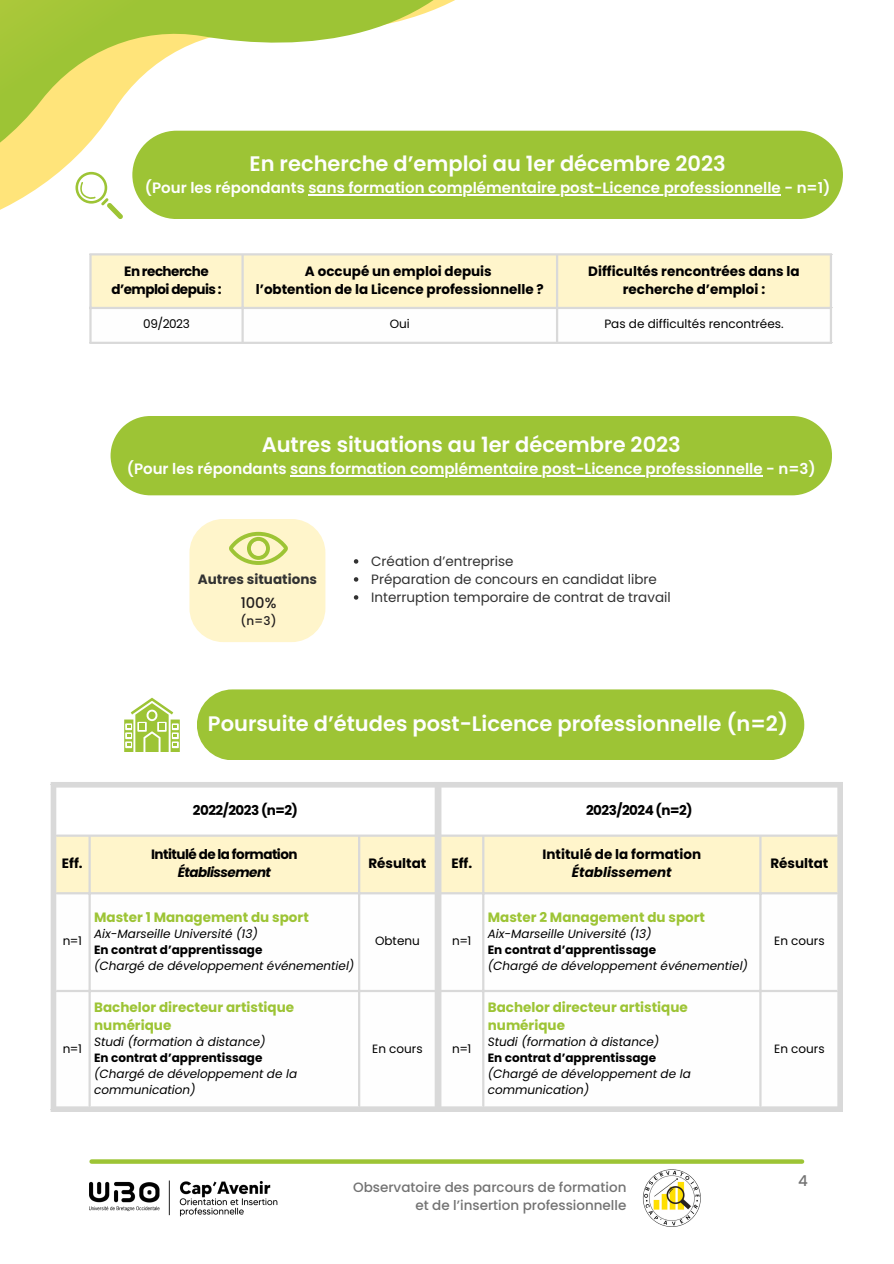
<style>
.page{position:relative;width:894px;height:1264px;background:#fff}
.page>*{position:absolute;margin:0;border:0;box-sizing:border-box;transform-origin:0 0}
.t1{font:600 21px "Poppins";color:#fefefe}
.t2{font:600 15px "Poppins";color:#fefefe}
.t3{font:500 15px "Poppins";color:#737373}
.t4{font:500 14.7px "Poppins";color:#231f1f}
.t5{font:700 13.5px/18px "Poppins";color:#000;text-align:center}
.t6{font:700 13.5px/18px "Poppins";color:#9dc435}
.t7{font:13.5px "Poppins";color:#323232}
.t8{font:700 13.5px/18px "Poppins";letter-spacing:-.04em;color:#000;text-align:center}
.t9{font:500 13.5px/18px "Poppins";color:#737373;text-align:right}
.t10{font:700 13.5px "Poppins";color:#323232}
.t11{font:italic 700 13.5px "Poppins";letter-spacing:-.04em;color:#000}
.t12{font:italic 700 13.5px "Poppins";color:#000}
.t13{font:italic 12px/16px "Poppins";color:#000}
.t14{font:700 12px "Poppins";color:#000}
.t15{font:12px "Poppins";color:#000}
.t16{font:500 12px "Poppins";color:#231f1f}
</style>
<div class="page">
<svg style="left:92px;top:1159px;width:709px;height:4px;background:#a4c844"></svg>
<svg style="left:0;top:0;width:552px;height:219px"></svg>
<img style="left:89px;top:1180px;width:188px;height:36px">
<img style="left:642px;top:1169px;width:59px;height:58px">
<div style="left:132px;top:131px;width:710px;height:88px;background:#9dc435;border-radius:44px"></div>
<hr style="left:308px;top:194px;width:472px;height:2px;background:#fefefe">
<svg style="left:92px;top:255px;width:737px;height:87px"></svg>
<hr style="left:89px;top:255px;width:3px;height:87px;background:#d9d9d9">
<hr style="left:241px;top:255px;width:3px;height:87px;background:#d9d9d9">
<hr style="left:556px;top:255px;width:2px;height:87px;background:#d9d9d9">
<hr style="left:829px;top:255px;width:2px;height:87px;background:#d9d9d9">
<hr style="left:89px;top:253px;width:742px;height:2px;background:#d9d9d9">
<hr style="left:89px;top:307px;width:742px;height:2px;background:#d9d9d9">
<hr style="left:89px;top:342px;width:742px;height:2px;background:#d9d9d9">
<svg style="left:75px;top:172px;width:48px;height:47px"></svg>
<div style="left:110px;top:416px;width:721px;height:79px;background:#9dc435"></div>
<hr style="left:290px;top:475px;width:472px;height:1px;background:#fefefe">
<div style="left:189px;top:519px;width:136px;height:123px;background:#fff5cb;border-radius:34px"></div>
<svg style="left:229px;top:532px;width:59px;height:33px"></svg>
<svg style="left:354px;top:559px;width:4px;height:4px"></svg>
<svg style="left:354px;top:577px;width:4px;height:4px"></svg>
<svg style="left:354px;top:595px;width:4px;height:4px"></svg>
<svg style="left:56px;top:787px;width:781px;height:47px"></svg>
<div style="left:56px;top:836px;width:781px;height:56px;background:#fff5cb"></div>
<svg style="left:56px;top:894px;width:781px;height:212px"></svg>
<hr style="left:88px;top:836px;width:3px;height:270px;background:#d9d9d9">
<hr style="left:358px;top:836px;width:2px;height:270px;background:#d9d9d9">
<hr style="left:482px;top:836px;width:2px;height:270px;background:#d9d9d9">
<hr style="left:759px;top:836px;width:2px;height:270px;background:#d9d9d9">
<hr style="left:56px;top:834px;width:781px;height:2px;background:#d9d9d9">
<hr style="left:56px;top:892px;width:781px;height:2px;background:#d9d9d9">
<hr style="left:56px;top:989px;width:781px;height:3px;background:#d9d9d9">
<div style="left:51px;top:787px;width:5px;height:319px;background:#d9d9d9"></div>
<div style="left:837px;top:787px;width:5px;height:319px;background:#d9d9d9"></div>
<div style="left:51px;top:782px;width:791px;height:5px;background:#d9d9d9"></div>
<div style="left:51px;top:1106px;width:791px;height:5px;background:#d9d9d9"></div>
<div style="left:434px;top:782px;width:7px;height:329px;background:#d9d9d9"></div>
<div style="left:197px;top:689px;width:607px;height:71px;background:#9dc435;border-radius:35px"></div>
<svg style="left:124px;top:697px;width:55px;height:54px"></svg>
<p class="t1" style="left:249px;top:149px;width:477px">En recherche d’emploi au 1er décembre 2023</p>
<p class="t2" style="left:145px;top:178px;width:686px">(Pour les répondants sans formation complémentaire post-Licence professionnelle - n=1)</p>
<p class="t8" style="left:111px;top:262px;width:112px">En recherche d’emploi depuis :</p>
<p class="t5" style="left:305px;top:262px;width:188px">A occupé un emploi depuis</p>
<p class="t5" style="left:256px;top:280px;width:289px">l’obtention de la Licence professionnelle ?</p>
<p class="t5" style="left:588px;top:262px;width:213px">Difficultés rencontrées dans la recherche d’emploi :</p>
<p class="t15" style="left:143px;top:316px;width:48px">09/2023</p>
<p class="t15" style="left:389px;top:316px;width:22px">Oui</p>
<p class="t15" style="left:604px;top:316px;width:181px">Pas de difficultés rencontrées.</p>
<h2 class="t1" style="left:261px;top:429px;width:420px">Autres situations au 1er décembre 2023</h2>
<h2 class="t2" style="left:127px;top:458px;width:690px">(Pour les répondants sans formation complémentaire post-Licence professionnelle - n=3)</h2>
<h3 class="t10" style="left:198px;top:570px;width:120px">Autres situations</h3>
<p class="t4" style="left:240px;top:592px;width:37px">100%</p>
<p class="t16" style="left:240px;top:612px;width:38px">(n=3)</p>
<p class="t7" style="left:371px;top:551px;width:144px">Création d’entreprise</p>
<p class="t7" style="left:371px;top:569px;width:287px">Préparation de concours en candidat libre</p>
<p class="t7" style="left:371px;top:587px;width:301px">Interruption temporaire de contrat de travail</p>
<p class="t1" style="left:208px;top:709px;width:581px">Poursuite d’études post-Licence professionnelle (n=2)</p>
<p class="t8" style="left:193px;top:801px;width:107px">2022/2023 (n=2)</p>
<h1 class="t8" style="left:586px;top:801px;width:108px">2023/2024 (n=2)</h1>
<p class="t5" style="left:62px;top:854px;width:22px">Eff.</p>
<p class="t8" style="left:151px;top:845px;width:148px">Intitulé de la formation</p>
<p class="t11" style="left:178px;top:863px;width:95px">Établissement</p>
<p class="t5" style="left:368px;top:854px;width:59px">Résultat</p>
<p class="t5" style="left:451px;top:854px;width:22px">Eff.</p>
<p class="t5" style="left:542px;top:845px;width:160px">Intitulé de la formation</p>
<p class="t12" style="left:572px;top:863px;width:101px">Établissement</p>
<p class="t5" style="left:770px;top:854px;width:59px">Résultat</p>
<p class="t15" style="left:63px;top:932px;width:21px">n=1</p>
<p class="t6" style="left:94px;top:908px;width:216px">Master 1 Management du sport</p>
<p class="t13" style="left:94px;top:925px;width:165px">Aix-Marseille Université (13)</p>
<p class="t14" style="left:94px;top:941px;width:170px">En contrat d’apprentissage</p>
<p class="t13" style="left:94px;top:957px;width:262px">(Chargé de développement événementiel)</p>
<p class="t15" style="left:375px;top:932px;width:46px">Obtenu</p>
<p class="t15" style="left:452px;top:932px;width:21px">n=1</p>
<p class="t6" style="left:487px;top:908px;width:219px">Master 2 Management du sport</p>
<p class="t13" style="left:487px;top:925px;width:165px">Aix-Marseille Université (13)</p>
<p class="t14" style="left:487px;top:941px;width:170px">En contrat d’apprentissage</p>
<p class="t13" style="left:487px;top:957px;width:262px">(Chargé de développement événementiel)</p>
<p class="t15" style="left:774px;top:932px;width:52px">En cours</p>
<p class="t15" style="left:63px;top:1039px;width:21px">n=1</p>
<p class="t6" style="left:94px;top:998px;width:201px">Bachelor directeur artistique numérique</p>
<p class="t13" style="left:94px;top:1034px;width:173px">Studi (formation à distance)</p>
<p class="t14" style="left:94px;top:1049px;width:170px">En contrat d’apprentissage</p>
<p class="t13" style="left:94px;top:1066px;width:204px">(Chargé de développement de la communication)</p>
<p class="t15" style="left:372px;top:1039px;width:52px">En cours</p>
<p class="t15" style="left:452px;top:1039px;width:21px">n=1</p>
<p class="t6" style="left:487px;top:998px;width:201px">Bachelor directeur artistique numérique</p>
<p class="t13" style="left:487px;top:1034px;width:173px">Studi (formation à distance)</p>
<p class="t14" style="left:487px;top:1049px;width:170px">En contrat d’apprentissage</p>
<p class="t13" style="left:487px;top:1066px;width:204px">(Chargé de développement de la communication)</p>
<p class="t15" style="left:774px;top:1039px;width:52px">En cours</p>
<p class="t9" style="left:353px;top:1178px;width:275px">Observatoire des parcours de formation et de l’insertion professionnelle</p>
<p class="t3" style="left:798px;top:1170px;width:11px">4</p>
</div>
